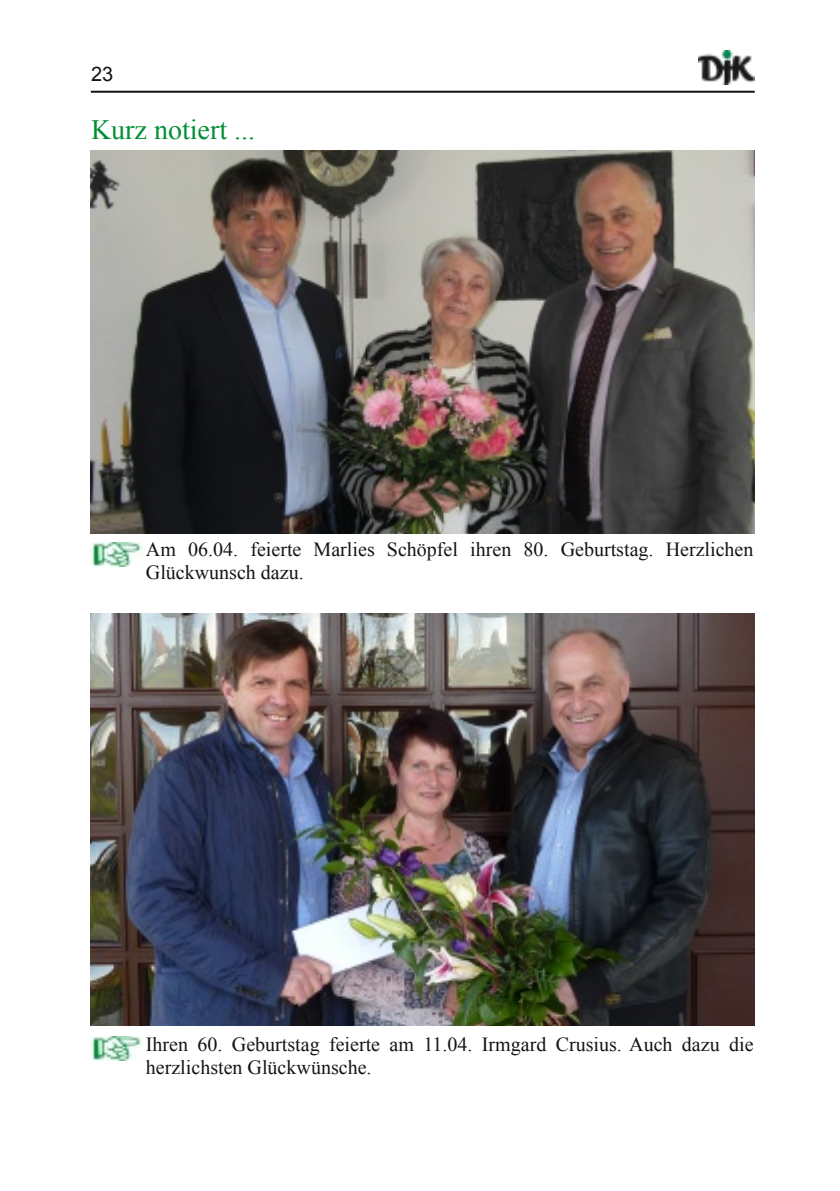
<style>
.page{position:relative;width:840px;height:1191px;background:#fff}
.page>*{position:absolute;margin:0;border:0;box-sizing:border-box;transform-origin:0 0}
.t1{font:28px "Times New Roman";color:#008f33}
.t2{font:20px/23px "Times New Roman";color:#161413}
.t3{font:20px "Arial";color:#161413}
</style>
<div class="page">
<hr style="left:91px;top:91px;width:663px;height:2px;background:#161413">
<img style="left:698px;top:51px;width:56px;height:34px">
<img style="left:91px;top:150px;width:663px;height:383px">
<img style="left:91px;top:542px;width:51px;height:24px">
<img style="left:91px;top:613px;width:663px;height:412px">
<img style="left:91px;top:1036px;width:51px;height:24px">
<p class="t3" style="left:91px;top:63px;width:24px">23</p>
<h1 class="t1" style="left:91px;top:114px;width:166px">Kurz notiert ...</h1>
<p class="t2" style="left:146px;top:538px;width:608px">Am 06.04. feierte Marlies Schöpfel ihren 80. Geburtstag. Herzlichen<br>Glückwunsch dazu.</p>
<p class="t2" style="left:146px;top:1032px;width:608px">Ihren 60. Geburtstag feierte am 11.04. Irmgard Crusius. Auch dazu die herzlichsten Glückwünsche.</p>
</div>
